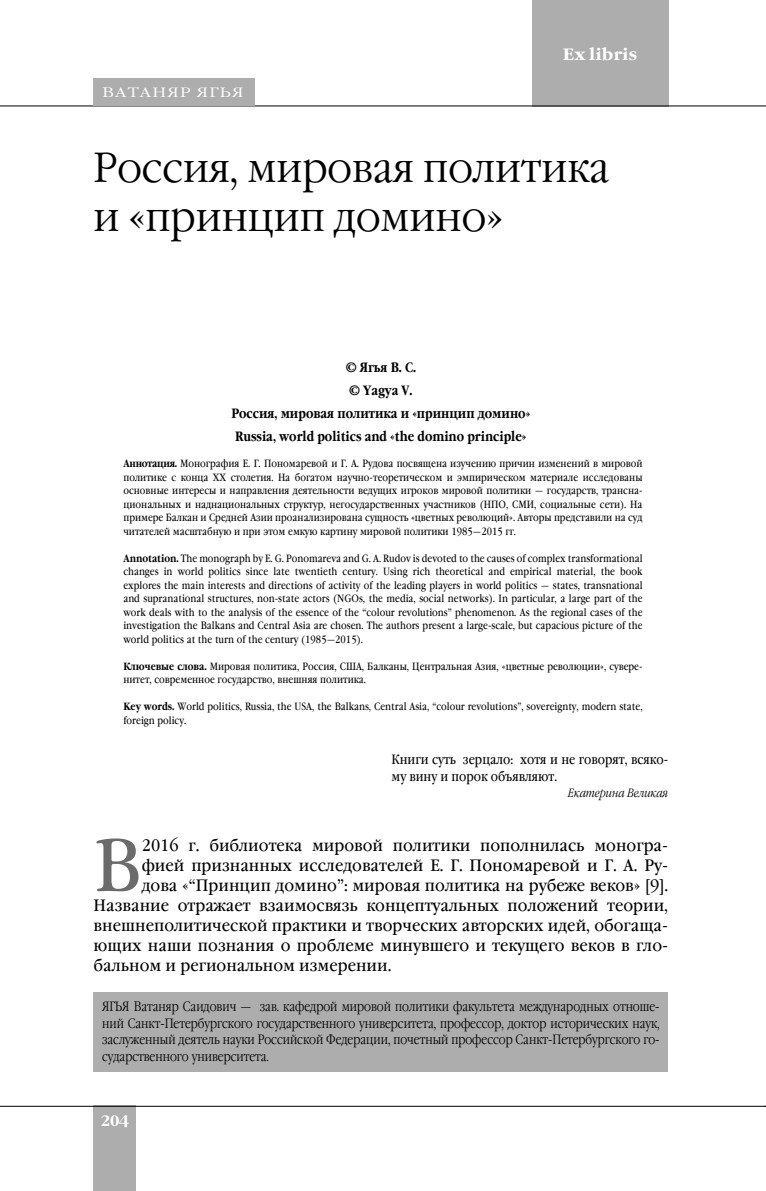
<style>
.page{position:relative;width:766px;height:1191px;background:#fff}
.page>*{position:absolute;margin:0;border:0;box-sizing:border-box;transform-origin:0 0}
.t1{font:73.65px "Garamond Book Narrow C";color:#6b6b6b;scale:1.1 1}
.t2{font:300 42px/48px "Garamond C";color:#000;scale:.92 1}
.t3{font:16.5px "Garamond Book Narrow C";color:#000;scale:1.1 1}
.t4{font:700 16.5px "Garamond C";color:#fff}
.t5{font:700 15px "Garamond C";color:#fff}
.t6{font:300 13.5px/16.5px "Garamond Narrow C";color:#000;text-align:justify}
.t7{font:700 13.5px/23px "Garamond Narrow C";color:#000;text-align:center}
.t8{font:13.5px/16.5px "Garamond Book Narrow C";color:#000}
.t9{font:300 13.5px "Garamond C";letter-spacing:.075em;color:#fff;scale:1.25 1}
.t10{font:italic 300 12px "Garamond Narrow C";color:#000}
.t11{font:10.5px/13.5px "Garamond Book Narrow C";color:#000;text-align:justify}
.s1{font-family:"Garamond Narrow C";font-weight:700}
</style>
<div class="page">
<div style="left:531px;top:0;width:137px;height:106px;background:#adadad"></div>
<div style="left:94px;top:1106px;width:42px;height:85px;background:#adadad"></div>
<hr style="left:0;top:106px;width:765px;height:1px;background:#000">
<hr style="left:0;top:1106px;width:765px;height:1px;background:#000">
<div style="left:94px;top:78px;width:161px;height:28px;background:#adadad"></div>
<div style="left:94px;top:992px;width:574px;height:79px;background:#adadad"></div>
<p class="t9" style="left:102px;top:87px;width:115px">ВАТАНЯР ЯГЬЯ</p>
<p class="t4" style="left:563px;top:47px;width:76px">Ex libris</p>
<p class="t2" style="left:94px;top:148px;width:562px">Россия, мировая политика и «принцип домино»</p>
<p class="t7" style="left:231px;top:357px;width:300px">© Ягья В. С.<br>© Yagya V.<br>Россия, мировая политика и «принцип домино»<br>Russia, world politics and «the domino principle»</p>
<p class="t11" style="left:123px;top:458px;width:520px"><span class="s1">Аннотация.</span> Монография Е. Г. Пономаревой и Г. А. Рудова посвящена изучению причин изменений в мировой политике с конца ХХ столетия. На богатом научно-теоретическом и эмпирическом материале исследованы основные интересы и направления деятельности ведущих игроков мировой политики — государств, трансна&shy;циональных и наднациональных структур, негосударственных участников (НПО, СМИ, социальные сети). На примере Балкан и Средней Азии проанализирована сущность «цветных революций». Авторы представили на суд читателей масштабную и при этом емкую картину мировой политики 1985—2015 гг.</p>
<p class="t11" style="left:123px;top:552px;width:520px"><span class="s1">Annotation.</span> The monograph by E. G. Ponomareva and G. A. Rudov is devoted to the causes of complex transformational changes in world politics since late twentieth century. Using rich theoretical and empirical material, the book explores the main interests and directions of activity of the leading players in world politics — states, transnational and supranational structures, non-state actors (NGOs, the media, social networks). In particular, a large part of the work deals with to the analysis of the essence of the “colour revolutions” phenomenon. As the regional cases of the investigation the Balkans and Central Asia are chosen. The authors present a large-scale, but capacious picture of the world politics at the turn of the century (1985—2015).</p>
<p class="t11" style="left:123px;top:660px;width:520px"><span class="s1">Ключевые слова.</span> Мировая политика, Россия, США, Балканы, Центральная Азия, «цветные революции», сувере&shy;нитет, современное государство, внешняя политика.</p>
<p class="t11" style="left:123px;top:701px;width:520px"><span class="s1">Key words.</span> World politics, Russia, the USA, the Balkans, Central Asia, “colour revolutions”, sovereignty, modern state, foreign policy.</p>
<p class="t8" style="left:391px;top:752px;width:278px">Книги суть зерцало: хотя и не говорят, всяко&shy;му вину и порок объявляют.</p>
<p class="t10" style="left:568px;top:788px;width:102px">Екатерина Великая</p>
<p class="t1" style="left:94px;top:836px;width:45px">В</p>
<p class="t3" style="left:142px;top:838px;width:480px">2016 г. библиотека мировой политики пополнилась моногра-</p>
<p class="t3" style="left:142px;top:859px;width:480px">фией признанных исследователей Е. Г. Пономаревой и Г. А. Ру-</p>
<p class="t3" style="left:142px;top:879px;width:480px">дова «“Принцип домино”: мировая политика на рубеже веков» [9].</p>
<p class="t3" style="left:94px;top:899px;width:523px">Название отражает взаимосвязь концептуальных положений теории,</p>
<p class="t3" style="left:94px;top:919px;width:523px">внешнеполитической практики и творческих авторских идей, обогаща-</p>
<p class="t3" style="left:94px;top:939px;width:523px">ющих наши познания о проблеме минувшего и текущего веков в гло-</p>
<p class="t3" style="left:94px;top:959px;width:272px">бальном и региональном измерении.</p>
<p class="t6" style="left:102px;top:1000px;width:559px">ЯГЬЯ Ватаняр Саидович — зав. кафедрой мировой политики факультета международных отноше&shy;ний Санкт-Петербургского государственного университета, профессор, доктор исторических наук, заслуженный деятель науки Российской Федерации, почетный профессор Санкт-Петербургского го&shy;сударственного университета.</p>
<p class="t5" style="left:101px;top:1114px;width:29px">204</p>
</div>
